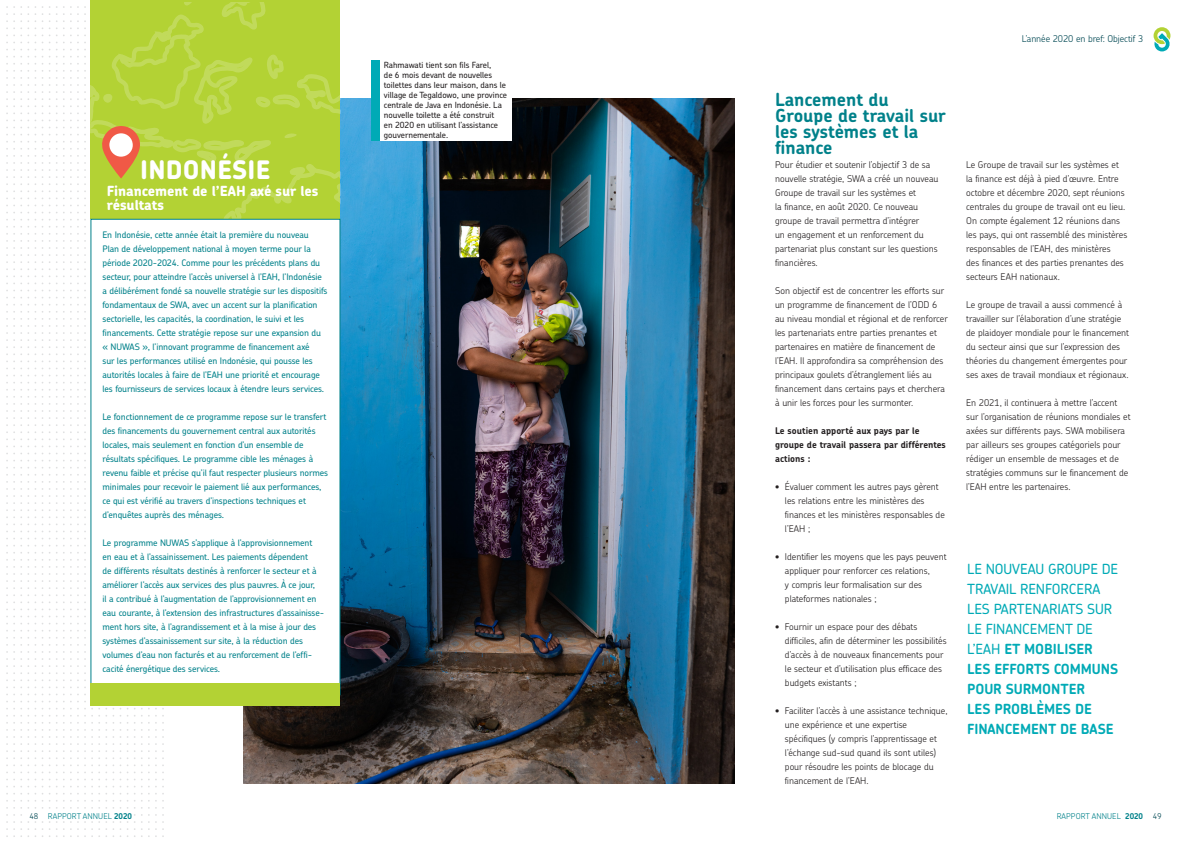
<style>
.page{position:relative;width:1191px;height:842px;background:#fff}
.page>*{position:absolute;margin:0;border:0;box-sizing:border-box;transform-origin:0 0}
._5-Kaderkop_1{font:800 25.5px "Chevin Pro";letter-spacing:.01em;color:#fff}
._2-onderkop_Bold{font:700 18px/16px "Chevin Pro";color:#00818a}
._7-streamer_dun{font:500 14px/20px "Chevin Pro";letter-spacing:-.005em;color:#00aab6}
._5-Kaderkop_1-2{font:800 14px/14px "Chevin Pro";letter-spacing:-.005em;color:#fff}
._4-Brood_Chevin_Ligh{font:300 9.3px/14px "Chevin Pro";color:#231f20}
._4-Brood_Chevin_Ligh-2{font:700 9.3px/14px "Chevin Pro";color:#231f20}
._4-Brood_Chevin_Ligh-3{font:300 9.3px "Chevin Pro";letter-spacing:-.005em;color:#004853}
._5-Kadertekst{font:500 9px/14px "Chevin Pro";letter-spacing:-.01em;color:#00818a}
._8-bijschrift{font:500 8.5px/10px "Chevin Pro";letter-spacing:-.005em;color:#231f20}
.t1{font:300 8px "Chevin Pro";letter-spacing:.01em;color:#00818a}
.s1{color:#004853}
.s2{font-weight:700}
</style>
<div class="page">
<svg style="left:6px;top:6px;width:23px;height:23px"></svg>
<svg style="left:6px;top:56px;width:23px;height:58px"></svg>
<svg style="left:35px;top:56px;width:1px;height:58px"></svg>
<svg style="left:42px;top:56px;width:1px;height:58px"></svg>
<svg style="left:49px;top:56px;width:1px;height:58px"></svg>
<svg style="left:6px;top:141px;width:23px;height:51px"></svg>
<svg style="left:35px;top:141px;width:1px;height:51px"></svg>
<svg style="left:42px;top:141px;width:1px;height:51px"></svg>
<svg style="left:49px;top:141px;width:1px;height:51px"></svg>
<svg style="left:6px;top:226px;width:23px;height:51px"></svg>
<svg style="left:35px;top:226px;width:1px;height:51px"></svg>
<svg style="left:42px;top:226px;width:1px;height:51px"></svg>
<svg style="left:49px;top:226px;width:1px;height:51px"></svg>
<svg style="left:56px;top:226px;width:35px;height:51px"></svg>
<svg style="left:6px;top:304px;width:23px;height:51px"></svg>
<svg style="left:35px;top:304px;width:1px;height:51px"></svg>
<svg style="left:42px;top:304px;width:1px;height:51px"></svg>
<svg style="left:49px;top:304px;width:1px;height:51px"></svg>
<svg style="left:56px;top:304px;width:35px;height:51px"></svg>
<svg style="left:6px;top:389px;width:23px;height:51px"></svg>
<svg style="left:35px;top:389px;width:1px;height:51px"></svg>
<svg style="left:42px;top:389px;width:1px;height:51px"></svg>
<svg style="left:49px;top:389px;width:1px;height:51px"></svg>
<svg style="left:56px;top:389px;width:35px;height:51px"></svg>
<svg style="left:6px;top:474px;width:23px;height:51px"></svg>
<svg style="left:35px;top:474px;width:1px;height:51px"></svg>
<svg style="left:42px;top:474px;width:1px;height:51px"></svg>
<svg style="left:49px;top:474px;width:1px;height:51px"></svg>
<svg style="left:56px;top:474px;width:35px;height:51px"></svg>
<svg style="left:6px;top:552px;width:23px;height:51px"></svg>
<svg style="left:35px;top:552px;width:1px;height:51px"></svg>
<svg style="left:42px;top:552px;width:1px;height:51px"></svg>
<svg style="left:49px;top:552px;width:1px;height:51px"></svg>
<svg style="left:56px;top:552px;width:35px;height:51px"></svg>
<svg style="left:6px;top:637px;width:23px;height:51px"></svg>
<svg style="left:35px;top:637px;width:1px;height:51px"></svg>
<svg style="left:42px;top:637px;width:1px;height:51px"></svg>
<svg style="left:49px;top:637px;width:1px;height:51px"></svg>
<svg style="left:56px;top:637px;width:35px;height:51px"></svg>
<svg style="left:56px;top:708px;width:51px;height:1px"></svg>
<svg style="left:56px;top:715px;width:51px;height:1px"></svg>
<svg style="left:6px;top:722px;width:23px;height:51px"></svg>
<svg style="left:35px;top:722px;width:1px;height:51px"></svg>
<svg style="left:42px;top:722px;width:1px;height:51px"></svg>
<svg style="left:49px;top:722px;width:1px;height:51px"></svg>
<svg style="left:56px;top:722px;width:51px;height:51px"></svg>
<svg style="left:113px;top:722px;width:1px;height:51px"></svg>
<svg style="left:120px;top:722px;width:1px;height:51px"></svg>
<svg style="left:127px;top:722px;width:1px;height:51px"></svg>
<svg style="left:134px;top:722px;width:1px;height:51px"></svg>
<svg style="left:141px;top:722px;width:23px;height:51px"></svg>
<svg style="left:56px;top:779px;width:51px;height:1px"></svg>
<svg style="left:56px;top:786px;width:51px;height:1px"></svg>
<svg style="left:56px;top:793px;width:51px;height:1px"></svg>
<svg style="left:6px;top:800px;width:23px;height:37px"></svg>
<svg style="left:56px;top:800px;width:51px;height:37px"></svg>
<svg style="left:134px;top:800px;width:1px;height:37px"></svg>
<svg style="left:141px;top:800px;width:23px;height:37px"></svg>
<img style="left:244px;top:98px;width:490px;height:685px">
<svg style="left:1153px;top:27px;width:17px;height:24px"></svg>
<div style="left:26px;top:813px;width:103px;height:7px;background:#fff"></div>
<div style="left:91px;top:0;width:249px;height:231px;background:#b3d234"></div>
<svg style="left:221px;top:2px;width:45px;height:28px"></svg>
<div style="left:91px;top:219px;width:249px;height:476px;background:#fff"></div>
<div style="left:91px;top:683px;width:249px;height:23px;background:#b3d234"></div>
<svg style="left:56px;top:2px;width:148px;height:190px"></svg>
<div style="left:109px;top:133px;width:24px;height:24px;background:#fff;border-radius:50%"></div>
<div style="left:378px;top:60px;width:133px;height:81px;background:#fff"></div>
<div style="left:371px;top:60px;width:9px;height:81px;background:#00aab6"></div>
<svg style="left:193px;top:54px;width:147px;height:177px"></svg>
<p class="_5-Kaderkop_1" style="left:140px;top:153px;width:132px">INDONÉSIE</p>
<p class="_5-Kaderkop_1-2" style="left:107px;top:184px;width:213px">Financement de l’EAH axé sur les résultats</p>
<p class="_5-Kadertekst" style="left:102px;top:227px;width:226px">En Indonésie, cette année était la première du nouveau Plan de développement national à moyen terme pour la période 2020-2024. Comme pour les précédents plans du secteur, pour atteindre l’accès universel à l’EAH, l’Indonésie a délibérément fondé sa nouvelle stratégie sur les dispositifs fondamentaux de SWA, avec un accent sur la planification sectorielle, les capacités, la coordination, le suivi et les financements. Cette stratégie repose sur une expansion du « NUWAS », l’innovant programme de financement axé<br>sur les performances utilisé en Indonésie, qui pousse les autorités locales à faire de l’EAH une priorité et encourage les fournisseurs de services locaux à étendre leurs services.</p>
<p class="_5-Kadertekst" style="left:102px;top:409px;width:227px">Le fonctionnement de ce programme repose sur le transfert des financements du gouvernement central aux autorités locales, mais seulement en fonction d’un ensemble de résultats spécifiques. Le programme cible les ménages à revenu faible et précise qu’il faut respecter plusieurs normes minimales pour recevoir le paiement lié aux performances, ce qui est vérifié au travers d’inspections techniques et d’enquêtes auprès des ménages.</p>
<p class="_5-Kadertekst" style="left:102px;top:535px;width:223px">Le programme NUWAS s’applique à l’approvisionnement<br>en eau et à l’assainissement. Les paiements dépendent<br>de différents résultats destinés à renforcer le secteur et à améliorer l’accès aux services des plus pauvres. À ce jour,<br>il a contribué à l’augmentation de l’approvisionnement en eau courante, à l’extension des infrastructures d’assainisse&shy;ment hors site, à l’agrandissement et à la mise à jour des systèmes d’assainissement sur site, à la réduction des volumes d’eau non facturés et au renforcement de l’effi&shy;cacité énergétique des services.</p>
<p class="t1" style="left:29px;top:810px;width:104px"><span class="s1">48</span> RAPPORT ANNUEL <span class="s2">2020</span></p>
<p class="_8-bijschrift" style="left:384px;top:59px;width:124px">Rahmawati tient son fils Farel,<br>de 6 mois devant de nouvelles toilettes dans leur maison, dans le village de Tegaldowo, une province centrale de Java en Indonésie. La nouvelle toilette a été construit<br>en 2020 en utilisant l’assistance gouvernementale.</p>
<p class="_4-Brood_Chevin_Ligh-3" style="left:1021px;top:32px;width:123px">L’année 2020 en bref: Objectif 3</p>
<p class="_2-onderkop_Bold" style="left:775px;top:91px;width:172px">Lancement du<br>Groupe de travail sur les systèmes et la finance</p>
<p class="_4-Brood_Chevin_Ligh" style="left:775px;top:157px;width:165px">Pour étudier et soutenir l’objectif 3 de sa nouvelle stratégie, SWA a créé un nouveau Groupe de travail sur les systèmes et<br>la finance, en août 2020. Ce nouveau groupe de travail permettra d’intégrer<br>un engagement et un renforcement du partenariat plus constant sur les questions financières.</p>
<p class="_4-Brood_Chevin_Ligh" style="left:775px;top:283px;width:174px">Son objectif est de concentrer les efforts sur un programme de financement de l’ODD 6 au niveau mondial et régional et de renforcer les partenariats entre parties prenantes et partenaires en matière de financement de l’EAH. Il approfondira sa compréhension des principaux goulets d’étranglement liés au financement dans certains pays et cherchera à unir les forces pour les surmonter.</p>
<p class="_4-Brood_Chevin_Ligh-2" style="left:775px;top:424px;width:172px">Le soutien apporté aux pays par le groupe de travail passera par différentes actions :</p>
<p class="_4-Brood_Chevin_Ligh" style="left:785px;top:479px;width:161px;text-indent:-10px">• Évaluer comment les autres pays gèrent les relations entre les ministères des finances et les ministères responsables de l’EAH ;</p>
<p class="_4-Brood_Chevin_Ligh" style="left:785px;top:549px;width:163px;text-indent:-10px">• Identifier les moyens que les pays peuvent appliquer pour renforcer ces relations,<br>y compris leur formalisation sur des plateformes nationales ;</p>
<p class="_4-Brood_Chevin_Ligh" style="left:785px;top:619px;width:163px;text-indent:-10px">• Fournir un espace pour des débats difficiles, afin de déterminer les possibilités d’accès à de nouveaux financements pour le secteur et d’utilisation plus efficace des budgets existants ;</p>
<p class="_4-Brood_Chevin_Ligh" style="left:785px;top:703px;width:164px;text-indent:-10px">• Faciliter l’accès à une assistance technique, une expérience et une expertise spécifiques (y compris l’apprentissage et l’échange sud-sud quand ils sont utiles) pour résoudre les points de blocage du financement de l’EAH.</p>
<p class="_4-Brood_Chevin_Ligh" style="left:966px;top:157px;width:162px">Le Groupe de travail sur les systèmes et la finance est déjà à pied d’œuvre. Entre octobre et décembre 2020, sept réunions centrales du groupe de travail ont eu lieu.<br>On compte également 12 réunions dans les pays, qui ont rassemblé des ministères responsables de l’EAH, des ministères<br>des finances et des parties prenantes des secteurs EAH nationaux.</p>
<p class="_4-Brood_Chevin_Ligh" style="left:966px;top:297px;width:164px">Le groupe de travail a aussi commencé à travailler sur l’élaboration d’une stratégie de plaidoyer mondiale pour le financement du secteur ainsi que sur l’expression des théories du changement émergentes pour ses axes de travail mondiaux et régionaux.</p>
<p class="_4-Brood_Chevin_Ligh" style="left:966px;top:395px;width:166px">En 2021, il continuera à mettre l’accent sur l’organisation de réunions mondiales et axées sur différents pays. SWA mobilisera par ailleurs ses groupes catégoriels pour rédiger un ensemble de messages et de stratégies communs sur le financement de l’EAH entre les partenaires.</p>
<p class="_7-streamer_dun" style="left:967px;top:559px;width:153px">LE NOUVEAU GROUPE DE<br>TRAVAIL RENFORCERA<br>LES PARTENARIATS SUR<br>LE FINANCEMENT DE<br>L’EAH <span class="s2">ET MOBILISER<br>LES EFFORTS COMMUNS<br>POUR SURMONTER<br>LES PROBLÈMES DE<br>FINANCEMENT DE BASE</span></p>
<p class="t1" style="left:1056px;top:810px;width:106px">RAPPORT ANNUEL <span class="s2">2020</span> <span class="s1">49</span></p>
</div>
